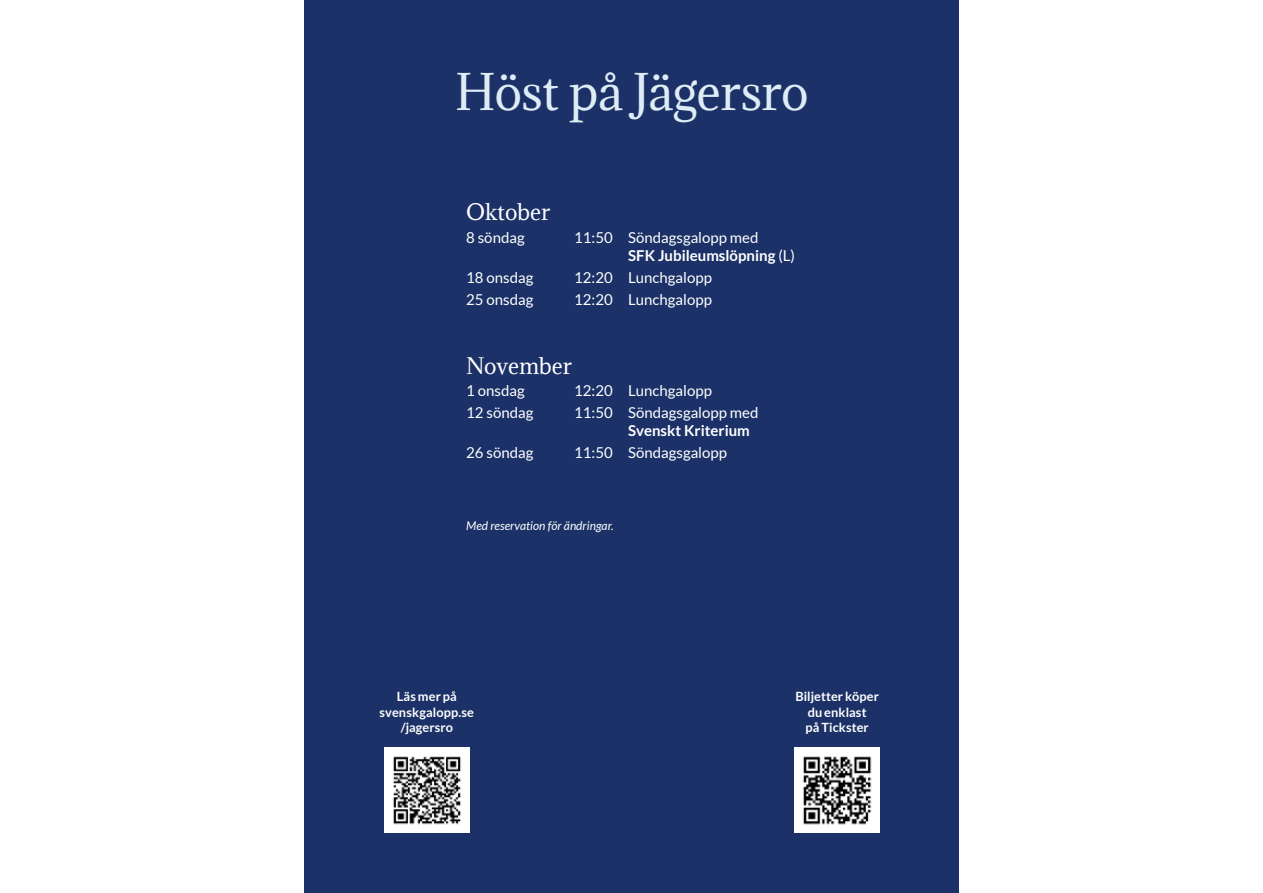
<style>
.page{position:relative;width:1263px;height:893px;background:#fff}
.page>*{position:absolute;margin:0;border:0;box-sizing:border-box;transform-origin:0 0}
.t1{font:46.5px "Adamina";letter-spacing:-.015em;color:#deecf5}
.t2{font:21px "Adamina";color:#fff}
.t3{font:15px/18px "Lato";color:#fff}
.t4{font:700 15px "Lato";color:#fff}
.t5{font:700 12.75px/15.3px "Lato";letter-spacing:.01em;color:#fff;text-align:center}
.t6{font:italic 12px "Lato";color:#fff}
.s1{font-weight:700}
</style>
<div class="page">
<div style="left:304px;top:0;width:655px;height:893px;background:#1b3167"></div>
<img style="left:384px;top:748px;width:85px;height:85px">
<img style="left:795px;top:748px;width:85px;height:85px">
<h1 class="t1" style="left:455px;top:60px;width:355px">Höst på Jägersro</h1>
<h2 class="t2" style="left:466px;top:198px;width:86px">Oktober</h2>
<p class="t3" style="left:466px;top:228px;width:60px">8 söndag</p>
<p class="t3" style="left:628px;top:228px;width:168px;text-indent:-54px">11:50 Söndagsgalopp med<br><span class="s1">SFK Jubileumslöpning</span> (L)</p>
<p class="t3" style="left:466px;top:268px;width:69px">18 onsdag</p>
<p class="t3" style="left:574px;top:268px;width:139px">12:20 Lunchgalopp</p>
<p class="t3" style="left:466px;top:291px;width:69px">25 onsdag</p>
<p class="t3" style="left:574px;top:291px;width:139px">12:20 Lunchgalopp</p>
<h2 class="t2" style="left:466px;top:351px;width:107px">November</h2>
<p class="t3" style="left:466px;top:381px;width:60px">1 onsdag</p>
<p class="t3" style="left:574px;top:381px;width:139px">12:20 Lunchgalopp</p>
<p class="t3" style="left:466px;top:403px;width:69px">12 söndag</p>
<p class="t3" style="left:574px;top:403px;width:186px">11:50 Söndagsgalopp med</p>
<p class="t4" style="left:628px;top:422px;width:123px">Svenskt Kriterium</p>
<p class="t3" style="left:466px;top:444px;width:69px">26 söndag</p>
<p class="t3" style="left:574px;top:444px;width:154px">11:50 Söndagsgalopp</p>
<p class="t6" style="left:466px;top:519px;width:149px">Med reservation för ändringar.</p>
<p class="t5" style="left:380px;top:689px;width:96px">Läs mer på svenskgalopp.se /jagersro</p>
<p class="t5" style="left:795px;top:689px;width:85px">Biljetter köper du enklast<br>på Tickster</p>
</div>
